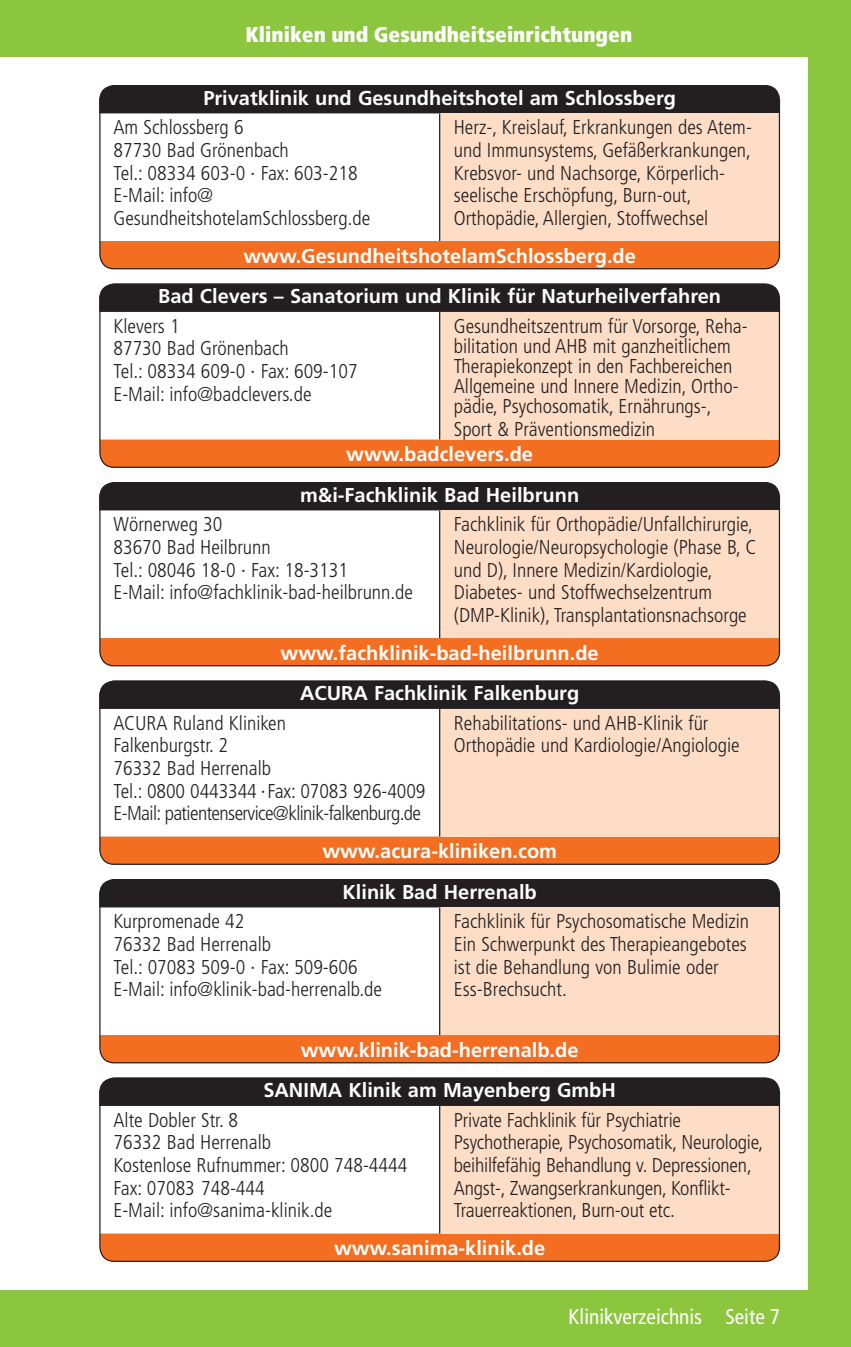
<style>
.page{position:relative;width:851px;height:1347px;background:#fff}
.page>*{position:absolute;margin:0;border:0;box-sizing:border-box;transform-origin:0 0}
.t1{font:900 condensed 21.25px "Frutiger";color:#fff}
.t2{font:condensed 21.25px "Frutiger";color:#fff}
.t3{font:300 condensed 20px/22.5px "Frutiger";color:#231f20}
.t4{font:700 20px "Frutiger";color:#fff}
</style>
<div class="page">
<div style="left:0;top:0;width:850px;height:57px;background:#8bc63e"></div>
<div style="left:0;top:1290px;width:850px;height:56px;background:#8bc63e"></div>
<div style="left:808px;top:0;width:42px;height:1346px;background:#8bc63e"></div>
<div style="left:100px;top:241px;width:679px;height:28px;background:#f36e21"></div>
<div style="left:100px;top:85px;width:680px;height:28px;background:#231f20"></div>
<div style="left:439px;top:113px;width:341px;height:128px;background:#fdddc6"></div>
<hr style="left:439px;top:113px;width:1px;height:128px;background:#231f20">
<div style="left:99px;top:85px;width:681px;height:184px;border:1px solid #231f20;border-radius:14px"></div>
<div style="left:101px;top:439px;width:678px;height:28px;background:#f36e21"></div>
<div style="left:101px;top:285px;width:677px;height:27px;background:#231f20"></div>
<div style="left:439px;top:312px;width:341px;height:127px;background:#fdddc6"></div>
<hr style="left:439px;top:312px;width:1px;height:127px;background:#231f20">
<div style="left:99px;top:283px;width:681px;height:185px;border:1px solid #231f20;border-radius:14px"></div>
<div style="left:100px;top:638px;width:679px;height:28px;background:#f36e21"></div>
<div style="left:100px;top:482px;width:680px;height:28px;background:#231f20"></div>
<div style="left:439px;top:510px;width:341px;height:128px;background:#fdddc6"></div>
<hr style="left:439px;top:510px;width:1px;height:128px;background:#231f20">
<div style="left:99px;top:482px;width:681px;height:184px;border:1px solid #231f20;border-radius:14px"></div>
<div style="left:101px;top:836px;width:678px;height:28px;background:#f36e21"></div>
<div style="left:101px;top:682px;width:677px;height:27px;background:#231f20"></div>
<div style="left:439px;top:709px;width:341px;height:127px;background:#fdddc6"></div>
<hr style="left:439px;top:709px;width:1px;height:127px;background:#231f20">
<div style="left:99px;top:680px;width:681px;height:185px;border:1px solid #231f20;border-radius:14px"></div>
<div style="left:100px;top:1035px;width:679px;height:27px;background:#f36e21"></div>
<div style="left:100px;top:879px;width:680px;height:28px;background:#231f20"></div>
<div style="left:439px;top:907px;width:341px;height:128px;background:#fdddc6"></div>
<hr style="left:439px;top:907px;width:1px;height:128px;background:#231f20">
<div style="left:99px;top:879px;width:681px;height:184px;border:1px solid #231f20;border-radius:14px"></div>
<div style="left:100px;top:1233px;width:679px;height:28px;background:#f36e21"></div>
<div style="left:101px;top:1079px;width:677px;height:27px;background:#231f20"></div>
<div style="left:439px;top:1106px;width:341px;height:127px;background:#fdddc6"></div>
<hr style="left:439px;top:1106px;width:1px;height:127px;background:#231f20">
<div style="left:99px;top:1077px;width:681px;height:184px;border:1px solid #231f20;border-radius:14px"></div>
<p class="t1" style="left:245px;top:21px;width:388px">Kliniken und Gesundheitseinrichtungen</p>
<p class="t4" style="left:203px;top:86px;width:474px">Privatklinik und Gesundheitshotel am Schlossberg</p>
<p class="t3" style="left:113px;top:117px;width:258px">Am Schlossberg 6<br>87730 Bad Grönenbach<br>Tel.: 08334 603-0 · Fax: 603-218<br>E-Mail: info@<br>GesundheitshotelamSchlossberg.de</p>
<p class="t3" style="left:454px;top:117px;width:298px">Herz-, Kreislauf, Erkrankungen des Atem&shy;und Immunsystems, Gefäßerkrankungen, Krebsvor- und Nachsorge, Körperlich-- seelische Erschöpfung, Burn-out, Orthopädie, Allergien, Stoffwechsel</p>
<p class="t4" style="left:243px;top:244px;width:394px">www.GesundheitshotelamSchlossberg.de</p>
<p class="t4" style="left:158px;top:284px;width:564px">Bad Clevers – Sanatorium und Klinik für Naturheilverfahren</p>
<p class="t3" style="left:113px;top:315px;width:246px">Klevers 1<br>87730 Bad Grönenbach<br>Tel.: 08334 609-0 · Fax: 609-107<br>E-Mail: info@badclevers.de</p>
<p class="t3" style="left:454px;top:316px;width:295px;line-height:20px">Gesundheitszentrum für Vorsorge, Reha&shy;bilitation und AHB mit ganzheitlichem Therapiekonzept in den Fachbereichen Allgemeine und Innere Medizin, Ortho&shy;pädie, Psychosomatik, Ernährungs-,</p>
<p class="t3" style="left:454px;top:417px;width:203px">Sport &amp; Präventionsmedizin</p>
<p class="t4" style="left:346px;top:443px;width:188px">www.badclevers.de</p>
<p class="t4" style="left:300px;top:483px;width:280px">m&amp;i-Fachklinik Bad Heilbrunn</p>
<p class="t3" style="left:113px;top:513px;width:301px">Wörnerweg 30<br>83670 Bad Heilbrunn<br>Tel.: 08046 18-0 · Fax: 18-3131<br>E-Mail: info@fachklinik-bad-heilbrunn.de</p>
<p class="t3" style="left:454px;top:513px;width:304px">Fachklinik für Orthopädie/Unfallchirurgie, Neurologie/Neuropsychologie (Phase B, C und D), Innere Medizin/Kardiologie, Diabetes- und Stoffwechselzentrum (DMP-Klinik), Transplantationsnachsorge</p>
<p class="t4" style="left:280px;top:641px;width:319px">www.fachklinik-bad-heilbrunn.de</p>
<p class="t4" style="left:300px;top:681px;width:280px">ACURA Fachklinik Falkenburg</p>
<p class="t3" style="left:113px;top:712px;width:313px">ACURA Ruland Kliniken<br>Falkenburgstr. 2<br>76332 Bad Herrenalb<br>Tel.: 0800 0443344 ·Fax: 07083 926-4009<br>E-Mail: patientenservice@klinik-falkenburg.de</p>
<p class="t3" style="left:454px;top:712px;width:287px">Rehabilitations- und AHB-Klinik für<br>Orthopädie und Kardiologie/Angiologie</p>
<p class="t4" style="left:322px;top:839px;width:236px">www.acura-kliniken.com</p>
<p class="t4" style="left:342px;top:880px;width:196px">Klinik Bad Herrenalb</p>
<p class="t3" style="left:113px;top:910px;width:270px">Kurpromenade 42<br>76332 Bad Herrenalb<br>Tel.: 07083 509-0 · Fax: 509-606<br>E-Mail: info@klinik-bad-herrenalb.de</p>
<p class="t3" style="left:454px;top:910px;width:297px">Fachklinik für Psychosomatische Medizin Ein Schwerpunkt des Therapieangebotes ist die Behandlung von Bulimie oder Ess-Brechsucht.</p>
<p class="t4" style="left:301px;top:1038px;width:279px">www.klinik-bad-herrenalb.de</p>
<p class="t4" style="left:263px;top:1078px;width:354px">SANIMA Klinik am Mayenberg GmbH</p>
<p class="t3" style="left:113px;top:1109px;width:295px">Alte Dobler Str. 8<br>76332 Bad Herrenalb<br>Kostenlose Rufnummer: 0800 748-4444<br>Fax: 07083 748-444<br>E-Mail: info@sanima-klinik.de</p>
<p class="t3" style="left:454px;top:1109px;width:311px">Private Fachklinik für Psychiatrie Psychotherapie, Psychosomatik, Neurologie, beihilfefähig Behandlung v. Depressionen, Angst-, Zwangserkrankungen, Konflikt-Trauerreaktionen, Burn-out etc.</p>
<p class="t4" style="left:334px;top:1236px;width:213px">www.sanima-klinik.de</p>
<p class="t2" style="left:568px;top:1304px;width:213px">Klinikverzeichnis Seite 7</p>
</div>
